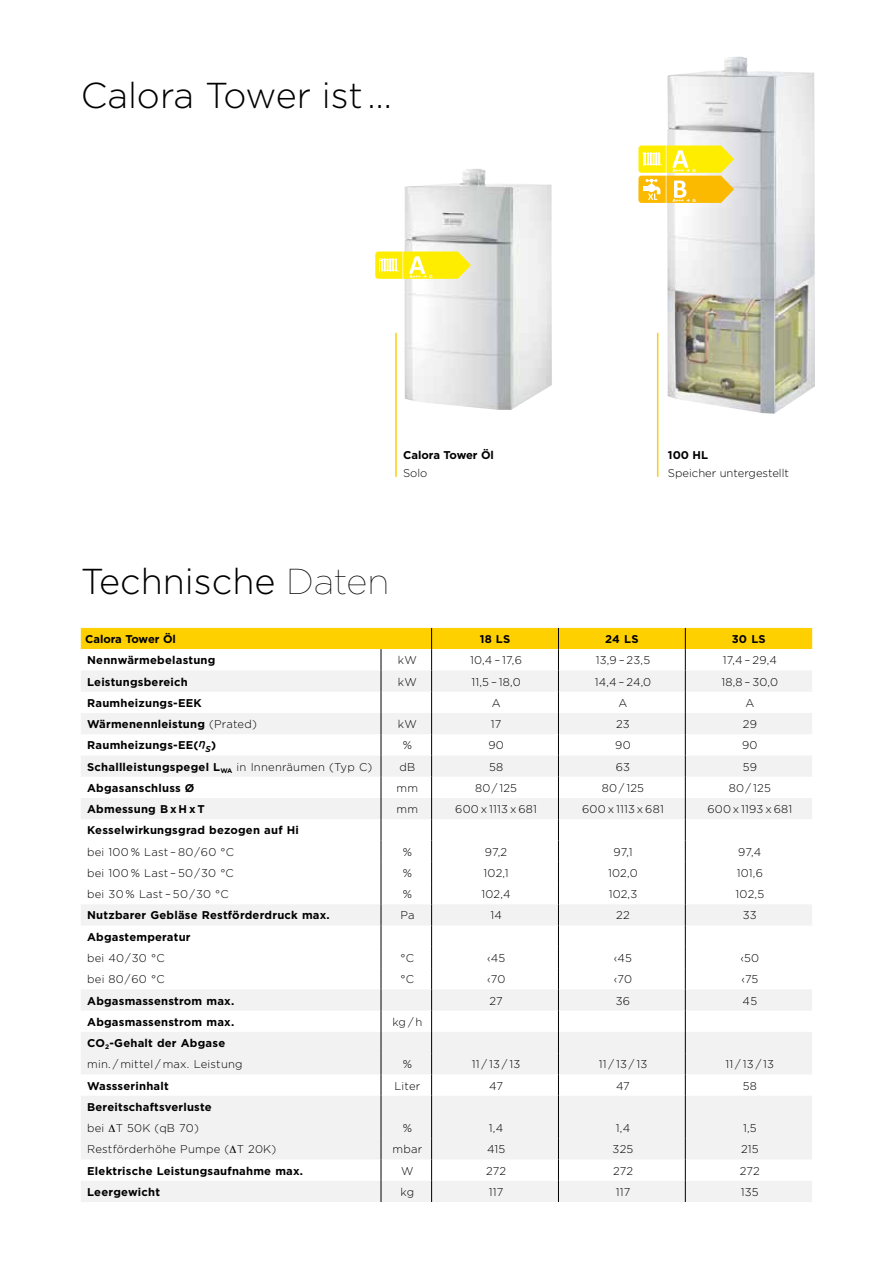
<style>
.page{position:relative;width:893px;height:1263px;background:#fff}
.page>*{position:absolute;margin:0;border:0;box-sizing:border-box;transform-origin:0 0}
.t1{font:300 36px "Gotham";color:#000}
.t2{font:300 11.25px/21.3px "Gotham";letter-spacing:.02em;color:#000}
.t3{font:700 11.25px/21.3px "Gotham";letter-spacing:.02em;color:#000}
.t4{font:700 11.25px "Gotham";color:#000}
.t5{font:300 11.25px "Gotham";color:#000}
.t6{font:700 4.5px "Gotham";color:#fff}
.s1{font-weight:100}
.s2{font-weight:300}
.s3{font-weight:500;font-style:italic}
.s4{font-weight:700}
</style>
<div class="page">
<img style="left:404px;top:169px;width:75px;height:231px">
<img style="left:667px;top:57px;width:148px;height:357px">
<hr style="left:657px;top:333px;width:1px;height:144px;background:#ffd000">
<hr style="left:395px;top:333px;width:2px;height:144px;background:#ffd000">
<svg style="left:81px;top:628px;width:731px;height:574px"></svg>
<svg style="left:638px;top:145px;width:96px;height:58px;background:#fbdb3c"></svg>
<svg style="left:375px;top:252px;width:96px;height:27px;background:#fdee31"></svg>
<h1 class="t1" style="left:81px;top:72px;width:313px">Calora Tower ist …</h1>
<p class="t6" style="left:409px;top:273px;width:13px">A+++</p>
<p class="t6" style="left:429px;top:273px;width:5px">G</p>
<p class="t4" style="left:403px;top:447px;width:92px">Calora Tower Öl</p>
<p class="t2" style="left:403px;top:462px;width:26px">Solo</p>
<h1 class="t1" style="left:81px;top:558px;width:310px">Technische <span class="s1">Daten</span></h1>
<p class="t6" style="left:672px;top:167px;width:13px">A+++</p>
<p class="t6" style="left:692px;top:167px;width:5px">G</p>
<p class="t6" style="left:672px;top:197px;width:13px">A+++</p>
<p class="t6" style="left:692px;top:197px;width:5px">G</p>
<p class="t3" style="left:668px;top:444px;width:42px">100 HL</p>
<p class="t5" style="left:668px;top:466px;width:123px">Speicher untergestellt</p>
<p class="t4" style="left:85px;top:632px;width:92px">Calora Tower Öl</p>
<p class="t3" style="left:480px;top:628px;width:32px">18 LS</p>
<p class="t3" style="left:605px;top:628px;width:35px">24 LS</p>
<p class="t3" style="left:732px;top:628px;width:35px">30 LS</p>
<p class="t3" style="left:87px;top:650px;width:130px">Nennwärmebelastung</p>
<p class="t2" style="left:398px;top:649px;width:20px">kW</p>
<p class="t2" style="left:470px;top:649px;width:53px">10,4 – 17,6</p>
<p class="t2" style="left:596px;top:649px;width:56px">13,9 – 23,5</p>
<p class="t2" style="left:723px;top:649px;width:56px">17,4 – 29,4</p>
<p class="t3" style="left:87px;top:671px;width:102px">Leistungsbereich</p>
<p class="t2" style="left:398px;top:671px;width:20px">kW</p>
<p class="t2" style="left:471px;top:671px;width:51px">11,5 – 18,0</p>
<p class="t2" style="left:595px;top:671px;width:58px">14,4 – 24,0</p>
<p class="t2" style="left:721px;top:671px;width:58px">18,8 – 30,0</p>
<p class="t3" style="left:87px;top:692px;width:116px">Raumheizungs-EEK</p>
<p class="t2" style="left:492px;top:692px;width:10px">A</p>
<p class="t2" style="left:618px;top:692px;width:10px">A</p>
<p class="t2" style="left:745px;top:692px;width:10px">A</p>
<p class="t3" style="left:87px;top:713px;width:171px">Wärmenennleistung <span class="s2">(Prated)</span></p>
<p class="t2" style="left:398px;top:713px;width:20px">kW</p>
<p class="t2" style="left:491px;top:713px;width:12px">17</p>
<p class="t2" style="left:616px;top:713px;width:15px">23</p>
<p class="t2" style="left:743px;top:713px;width:16px">29</p>
<p class="t3" style="left:87px;top:735px;width:131px">Raumheizungs-EE(<sup>η</sup><span class="s3">s</span>)</p>
<p class="t2" style="left:403px;top:734px;width:11px">%</p>
<p class="t2" style="left:488px;top:734px;width:17px">90</p>
<p class="t2" style="left:615px;top:734px;width:17px">90</p>
<p class="t2" style="left:742px;top:734px;width:17px">90</p>
<p class="t3" style="left:87px;top:756px;width:287px">Schallleistungspegel L<sub>WA</sub> <span class="s2">in Innenräumen (Typ C)</span></p>
<p class="t2" style="left:399px;top:756px;width:17px">dB</p>
<p class="t2" style="left:489px;top:756px;width:16px">58</p>
<p class="t2" style="left:616px;top:756px;width:16px">63</p>
<p class="t2" style="left:743px;top:756px;width:16px">59</p>
<p class="t3" style="left:87px;top:777px;width:109px">Abgasanschluss Ø</p>
<p class="t2" style="left:397px;top:777px;width:23px">mm</p>
<p class="t2" style="left:475px;top:777px;width:44px">80 / 125</p>
<p class="t2" style="left:602px;top:777px;width:44px">80 / 125</p>
<p class="t2" style="left:729px;top:777px;width:44px">80 / 125</p>
<p class="t3" style="left:87px;top:798px;width:119px">Abmessung B x H x T</p>
<p class="t2" style="left:397px;top:798px;width:23px">mm</p>
<p class="t2" style="left:455px;top:798px;width:83px">600 x 1113 x 681</p>
<p class="t2" style="left:582px;top:798px;width:83px">600 x 1113 x 681</p>
<p class="t2" style="left:707px;top:798px;width:86px">600 x 1193 x 681</p>
<p class="t3" style="left:87px;top:820px;width:213px">Kesselwirkungsgrad bezogen auf Hi</p>
<p class="t2" style="left:87px;top:841px;width:148px">bei 100 % Last – 80/60 °C</p>
<p class="t2" style="left:403px;top:841px;width:11px">%</p>
<p class="t2" style="left:485px;top:841px;width:24px">97,2</p>
<p class="t2" style="left:614px;top:841px;width:20px">97,1</p>
<p class="t2" style="left:738px;top:841px;width:25px">97,4</p>
<p class="t2" style="left:87px;top:862px;width:148px">bei 100 % Last – 50/30 °C</p>
<p class="t2" style="left:403px;top:862px;width:11px">%</p>
<p class="t2" style="left:484px;top:862px;width:26px">102,1</p>
<p class="t2" style="left:608px;top:862px;width:31px">102,0</p>
<p class="t2" style="left:737px;top:862px;width:28px">101,6</p>
<p class="t2" style="left:87px;top:883px;width:143px">bei 30 % Last – 50/30 °C</p>
<p class="t2" style="left:403px;top:883px;width:11px">%</p>
<p class="t2" style="left:481px;top:883px;width:31px">102,4</p>
<p class="t2" style="left:609px;top:883px;width:30px">102,3</p>
<p class="t2" style="left:736px;top:883px;width:30px">102,5</p>
<p class="t3" style="left:87px;top:905px;width:244px">Nutzbarer Gebläse Restförderdruck max.</p>
<p class="t2" style="left:400px;top:904px;width:16px">Pa</p>
<p class="t2" style="left:490px;top:904px;width:13px">14</p>
<p class="t2" style="left:616px;top:904px;width:15px">22</p>
<p class="t2" style="left:743px;top:904px;width:15px">33</p>
<p class="t3" style="left:87px;top:926px;width:105px">Abgastemperatur</p>
<p class="t2" style="left:87px;top:947px;width:79px">bei 40/30 °C</p>
<p class="t2" style="left:401px;top:947px;width:15px">°C</p>
<p class="t2" style="left:487px;top:947px;width:20px">‹45</p>
<p class="t2" style="left:614px;top:947px;width:20px">‹45</p>
<p class="t2" style="left:740px;top:947px;width:20px">‹50</p>
<p class="t2" style="left:87px;top:968px;width:79px">bei 80/60 °C</p>
<p class="t2" style="left:401px;top:968px;width:15px">°C</p>
<p class="t2" style="left:487px;top:968px;width:20px">‹70</p>
<p class="t2" style="left:614px;top:968px;width:20px">‹70</p>
<p class="t2" style="left:741px;top:968px;width:19px">‹75</p>
<p class="t3" style="left:87px;top:990px;width:149px">Abgasmassenstrom max.</p>
<p class="t2" style="left:489px;top:989px;width:15px">27</p>
<p class="t2" style="left:616px;top:989px;width:16px">36</p>
<p class="t2" style="left:743px;top:989px;width:16px">45</p>
<p class="t3" style="left:87px;top:1011px;width:149px">Abgasmassenstrom max.</p>
<p class="t2" style="left:392px;top:1011px;width:32px">kg / h</p>
<p class="t2" style="left:87px;top:1032px;width:157px"><span class="s4">CO</span><sub>2</sub><span class="s4">-Gehalt der Abgase </span>min. / mittel / max. Leistung</p>
<p class="t2" style="left:403px;top:1053px;width:11px">%</p>
<p class="t2" style="left:472px;top:1053px;width:50px">11 / 13 / 13</p>
<p class="t2" style="left:599px;top:1053px;width:50px">11 / 13 / 13</p>
<p class="t2" style="left:726px;top:1053px;width:50px">11 / 13 / 13</p>
<p class="t3" style="left:87px;top:1075px;width:83px">Wassserinhalt</p>
<p class="t2" style="left:394px;top:1075px;width:28px">Liter</p>
<p class="t2" style="left:489px;top:1075px;width:15px">47</p>
<p class="t2" style="left:616px;top:1075px;width:15px">47</p>
<p class="t2" style="left:743px;top:1075px;width:16px">58</p>
<p class="t3" style="left:87px;top:1096px;width:126px">Bereitschaftsverluste <span class="s2">bei</span> ∆<span class="s2">T 50K (qB 70)</span></p>
<p class="t2" style="left:403px;top:1117px;width:11px">%</p>
<p class="t2" style="left:489px;top:1117px;width:16px">1,4</p>
<p class="t2" style="left:616px;top:1117px;width:16px">1,4</p>
<p class="t2" style="left:743px;top:1117px;width:15px">1,5</p>
<p class="t2" style="left:87px;top:1138px;width:191px">Restförderhöhe Pumpe (∆T 20K)</p>
<p class="t2" style="left:392px;top:1138px;width:31px">mbar</p>
<p class="t2" style="left:487px;top:1138px;width:20px">415</p>
<p class="t2" style="left:613px;top:1138px;width:22px">325</p>
<p class="t2" style="left:741px;top:1138px;width:19px">215</p>
<p class="t3" style="left:87px;top:1160px;width:217px">Elektrische Leistungsaufnahme max.</p>
<p class="t2" style="left:401px;top:1160px;width:14px">W</p>
<p class="t2" style="left:486px;top:1160px;width:21px">272</p>
<p class="t2" style="left:613px;top:1160px;width:21px">272</p>
<p class="t2" style="left:740px;top:1160px;width:21px">272</p>
<p class="t3" style="left:87px;top:1181px;width:74px">Leergewicht</p>
<p class="t2" style="left:401px;top:1181px;width:15px">kg</p>
<p class="t2" style="left:489px;top:1181px;width:16px">117</p>
<p class="t2" style="left:616px;top:1181px;width:16px">117</p>
<p class="t2" style="left:741px;top:1181px;width:19px">135</p>
</div>
